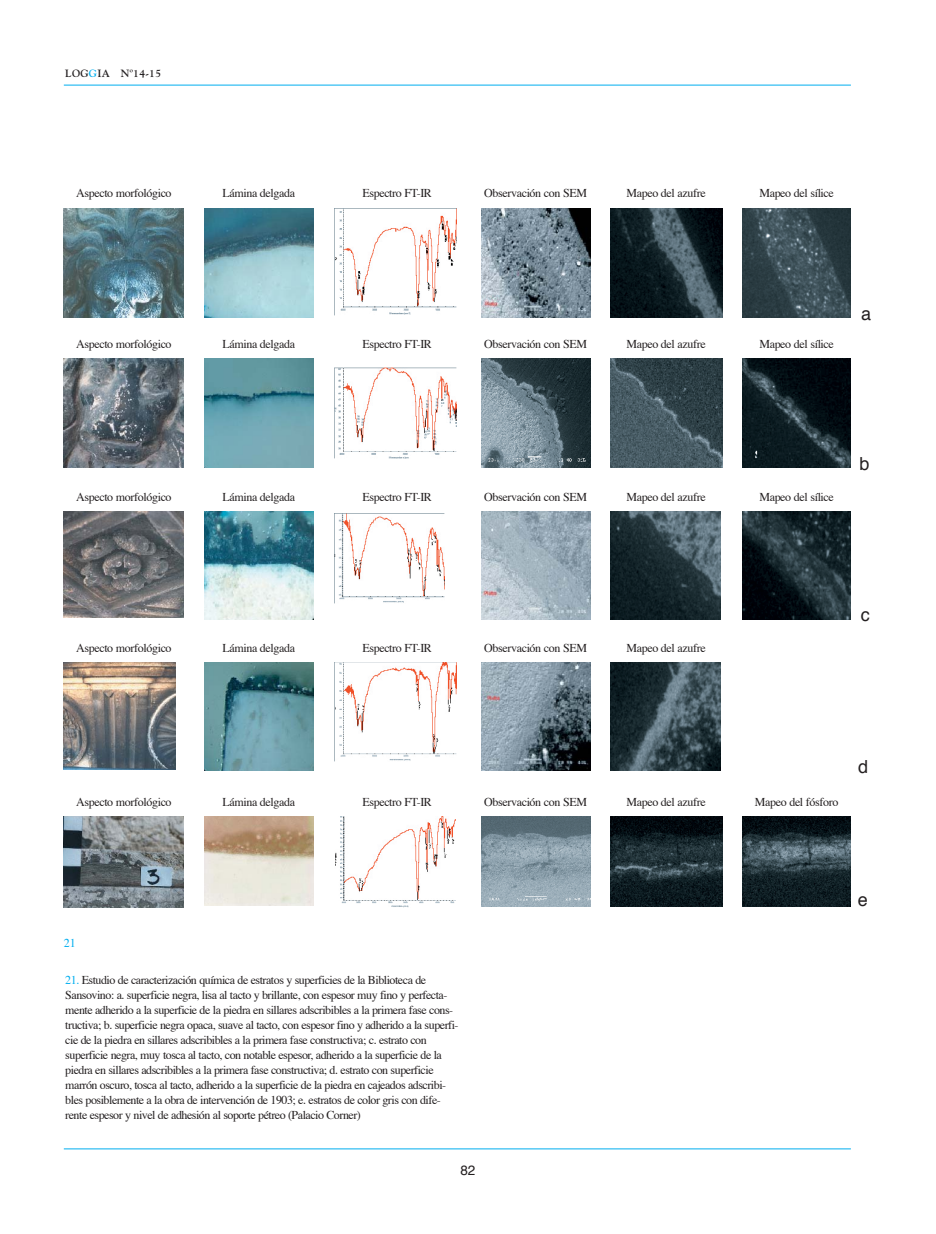
<style>
.page{position:relative;width:936px;height:1234px;background:#fff}
.page>*{position:absolute;margin:0;border:0;box-sizing:border-box;transform-origin:0 0}
.t1{font:18px "Helvetica";color:#231f20}
.t2{font:13.5px "Helvetica";color:#231f20}
.t3{font:12px/15px "Times";letter-spacing:-.04em;color:#231f20}
.t4{font:12px "Times";color:#00aeef}
.t5{font:700 10.5px "Goudy";letter-spacing:.03em;color:#231f20}
.s1{color:#00aeef}
</style>
<div class="page">
<hr style="left:64px;top:1148px;width:786px;height:1px;background:#00aeef">
<hr style="left:64px;top:85px;width:786px;height:1px;background:#00aeef">
<img style="left:64px;top:208px;width:120px;height:109px">
<img style="left:204px;top:208px;width:109px;height:109px">
<img style="left:334px;top:208px;width:122px;height:107px">
<img style="left:481px;top:208px;width:109px;height:109px">
<img style="left:610px;top:208px;width:112px;height:109px">
<img style="left:742px;top:208px;width:108px;height:109px">
<img style="left:64px;top:358px;width:120px;height:109px">
<img style="left:204px;top:358px;width:109px;height:109px">
<img style="left:335px;top:367px;width:121px;height:92px">
<img style="left:481px;top:358px;width:109px;height:109px">
<img style="left:610px;top:358px;width:112px;height:109px">
<img style="left:742px;top:358px;width:108px;height:109px">
<img style="left:64px;top:511px;width:120px;height:107px">
<img style="left:204px;top:511px;width:109px;height:108px">
<img style="left:334px;top:513px;width:110px;height:90px">
<img style="left:481px;top:511px;width:109px;height:108px">
<img style="left:610px;top:511px;width:110px;height:108px">
<img style="left:742px;top:511px;width:108px;height:108px">
<img style="left:64px;top:662px;width:111px;height:107px">
<img style="left:204px;top:662px;width:109px;height:108px">
<img style="left:334px;top:662px;width:122px;height:99px">
<img style="left:481px;top:662px;width:109px;height:108px">
<img style="left:610px;top:662px;width:110px;height:108px">
<img style="left:64px;top:816px;width:120px;height:91px">
<img style="left:204px;top:816px;width:109px;height:89px">
<img style="left:335px;top:816px;width:120px;height:91px">
<img style="left:481px;top:816px;width:109px;height:90px">
<img style="left:610px;top:816px;width:112px;height:89px">
<img style="left:742px;top:816px;width:108px;height:90px">
<p class="t5" style="left:65px;top:69px;width:97px">LOG<span class="s1">G</span>IA Nº14-15</p>
<p class="t3" style="left:76px;top:187px;width:97px">Aspecto morfológico</p>
<p class="t3" style="left:222px;top:187px;width:74px">Lámina delgada</p>
<p class="t3" style="left:362px;top:187px;width:71px">Espectro FT-IR</p>
<p class="t3" style="left:484px;top:187px;width:104px">Observación con SEM</p>
<p class="t3" style="left:626px;top:187px;width:81px">Mapeo del azufre</p>
<p class="t3" style="left:759px;top:187px;width:76px">Mapeo del sílice</p>
<p class="t3" style="left:76px;top:337px;width:97px">Aspecto morfológico</p>
<p class="t3" style="left:222px;top:337px;width:74px">Lámina delgada</p>
<p class="t3" style="left:362px;top:337px;width:71px">Espectro FT-IR</p>
<p class="t3" style="left:484px;top:337px;width:104px">Observación con SEM</p>
<p class="t3" style="left:626px;top:337px;width:81px">Mapeo del azufre</p>
<p class="t3" style="left:759px;top:337px;width:76px">Mapeo del sílice</p>
<h1 class="t1" style="left:861px;top:306px;width:12px">a</h1>
<p class="t3" style="left:76px;top:490px;width:97px">Aspecto morfológico</p>
<p class="t3" style="left:222px;top:490px;width:74px">Lámina delgada</p>
<p class="t3" style="left:362px;top:490px;width:71px">Espectro FT-IR</p>
<p class="t3" style="left:484px;top:490px;width:104px">Observación con SEM</p>
<p class="t3" style="left:626px;top:490px;width:81px">Mapeo del azufre</p>
<p class="t3" style="left:759px;top:490px;width:76px">Mapeo del sílice</p>
<h1 class="t1" style="left:859px;top:456px;width:12px">b</h1>
<p class="t3" style="left:76px;top:641px;width:97px">Aspecto morfológico</p>
<p class="t3" style="left:222px;top:641px;width:74px">Lámina delgada</p>
<p class="t3" style="left:362px;top:641px;width:71px">Espectro FT-IR</p>
<p class="t3" style="left:484px;top:641px;width:104px">Observación con SEM</p>
<p class="t3" style="left:626px;top:641px;width:81px">Mapeo del azufre</p>
<h1 class="t1" style="left:860px;top:607px;width:10px">c</h1>
<p class="t3" style="left:76px;top:795px;width:97px">Aspecto morfológico</p>
<p class="t3" style="left:222px;top:795px;width:74px">Lámina delgada</p>
<p class="t3" style="left:362px;top:795px;width:71px">Espectro FT-IR</p>
<p class="t3" style="left:484px;top:795px;width:104px">Observación con SEM</p>
<p class="t3" style="left:626px;top:795px;width:81px">Mapeo del azufre</p>
<p class="t3" style="left:754px;top:795px;width:85px">Mapeo del fósforo</p>
<h1 class="t1" style="left:858px;top:759px;width:12px">d</h1>
<p class="t4" style="left:64px;top:937px;width:13px">21</p>
<p class="t3" style="left:65px;top:973px;width:395px"><span class="s1">21.</span> Estudio de caracterización química de estratos y superficies de la Biblioteca de Sansovino: a. superficie negra, lisa al tacto y brillante, con espesor muy fino y perfecta&shy;mente adherido a la superficie de la piedra en sillares adscribibles a la primera fase cons&shy;tructiva; b. superficie negra opaca, suave al tacto, con espesor fino y adherido a la superfi&shy;cie de la piedra en sillares adscribibles a la primera fase constructiva; c. estrato con superficie negra, muy tosca al tacto, con notable espesor, adherido a la superficie de la piedra en sillares adscribibles a la primera fase constructiva; d. estrato con superficie marrón oscuro, tosca al tacto, adherido a la superficie de la piedra en cajeados adscribi&shy;bles posiblemente a la obra de intervención de 1903; e. estratos de color gris con dife&shy;rente espesor y nivel de adhesión al soporte pétreo (Palacio Corner)</p>
<p class="t2" style="left:460px;top:1163px;width:17px">82</p>
<h1 class="t1" style="left:857px;top:892px;width:12px">e</h1>
</div>
